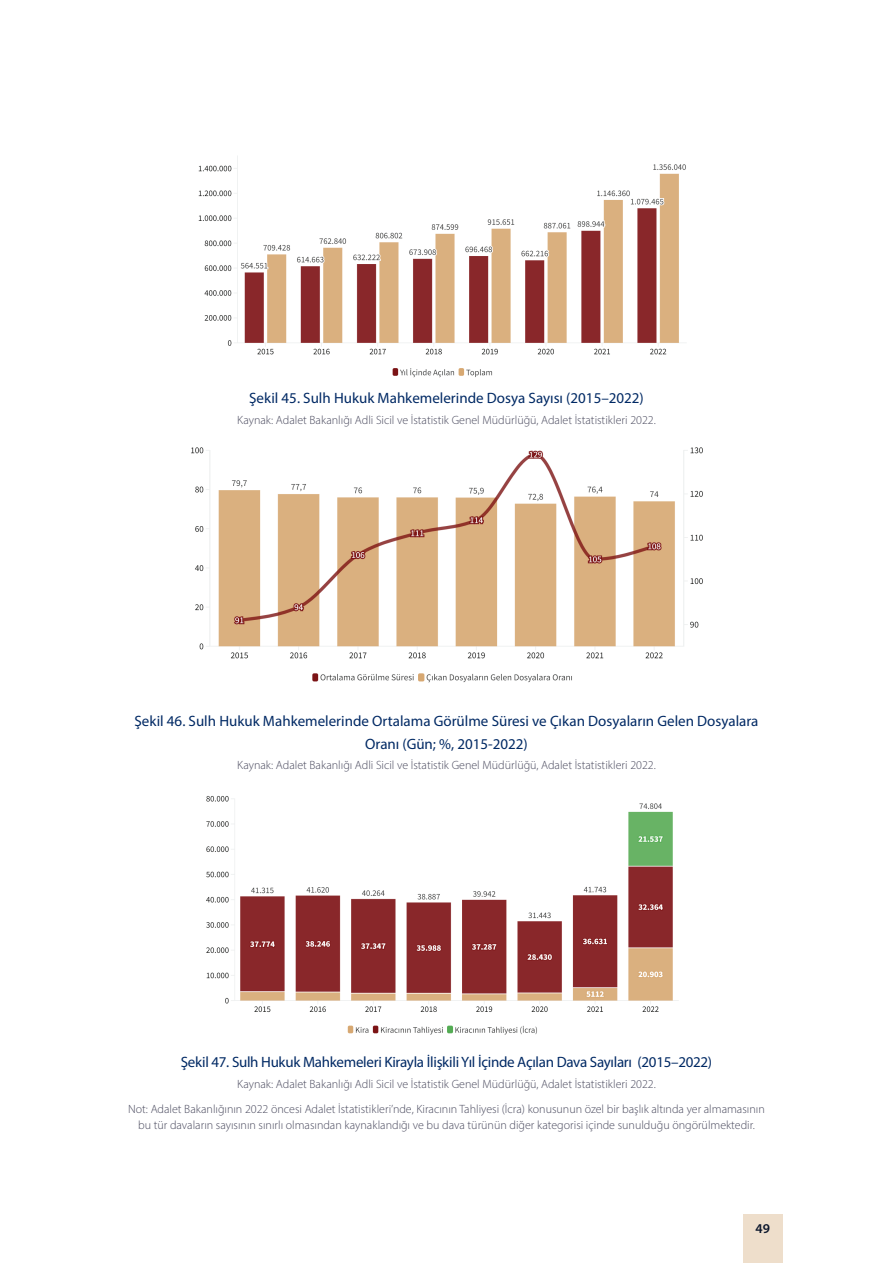
<style>
.page{position:relative;width:893px;height:1263px;background:#fff}
.page>*{position:absolute;margin:0;border:0;box-sizing:border-box;transform-origin:0 0}
.t1{font:15px/22.5px "Myriad Pro";color:#002964;text-align:center}
.t2{font:15px "Myriad Pro";letter-spacing:-.02em;color:#002964}
.t3{font:600 13.5px "Myriad Pro";color:#0b162c}
.t4{font:300 12px/25px "Myriad Pro";color:#4a4a5e;text-align:center}
</style>
<div class="page">
<div style="left:743px;top:1214px;width:39px;height:49px;background:#eedecb"></div>
<img style="left:198px;top:156px;width:488px;height:222px">
<img style="left:191px;top:447px;width:512px;height:236px">
<img style="left:206px;top:796px;width:473px;height:239px">
<p class="t1" style="left:249px;top:387px;width:396px">Şekil 45. Sulh Hukuk Mahkemelerinde Dosya Sayısı (2015–2022)</p>
<p class="t4" style="left:237px;top:407px;width:420px">Kaynak: Adalet Bakanlığı Adli Sicil ve İstatistik Genel Müdürlüğü, Adalet İstatistikleri 2022.</p>
<p class="t1" style="left:134px;top:709px;width:626px">Şekil 46. Sulh Hukuk Mahkemelerinde Ortalama Görülme Süresi ve Çıkan Dosyaların Gelen Dosyalara<br>Oranı (Gün; %, 2015-2022)</p>
<p class="t4" style="left:237px;top:753px;width:420px">Kaynak: Adalet Bakanlığı Adli Sicil ve İstatistik Genel Müdürlüğü, Adalet İstatistikleri 2022.</p>
<p class="t2" style="left:181px;top:1053px;width:533px">Şekil 47. Sulh Hukuk Mahkemeleri Kirayla İlişkili Yıl İçinde Açılan Dava Sayıları (2015–2022)</p>
<p class="t4" style="left:128px;top:1071px;width:638px">Kaynak: Adalet Bakanlığı Adli Sicil ve İstatistik Genel Müdürlüğü, Adalet İstatistikleri 2022.<br>Not: Adalet Bakanlığının 2022 öncesi Adalet İstatistikleri’nde, Kiracının Tahliyesi (İcra) konusunun özel bir başlık altında yer almamasının</p>
<p class="t4" style="left:138px;top:1113px;width:618px">bu tür davaların sayısının sınırlı olmasından kaynaklandığı ve bu dava türünün diğer kategorisi içinde sunulduğu öngörülmektedir.</p>
<p class="t3" style="left:756px;top:1219px;width:16px">49</p>
</div>
